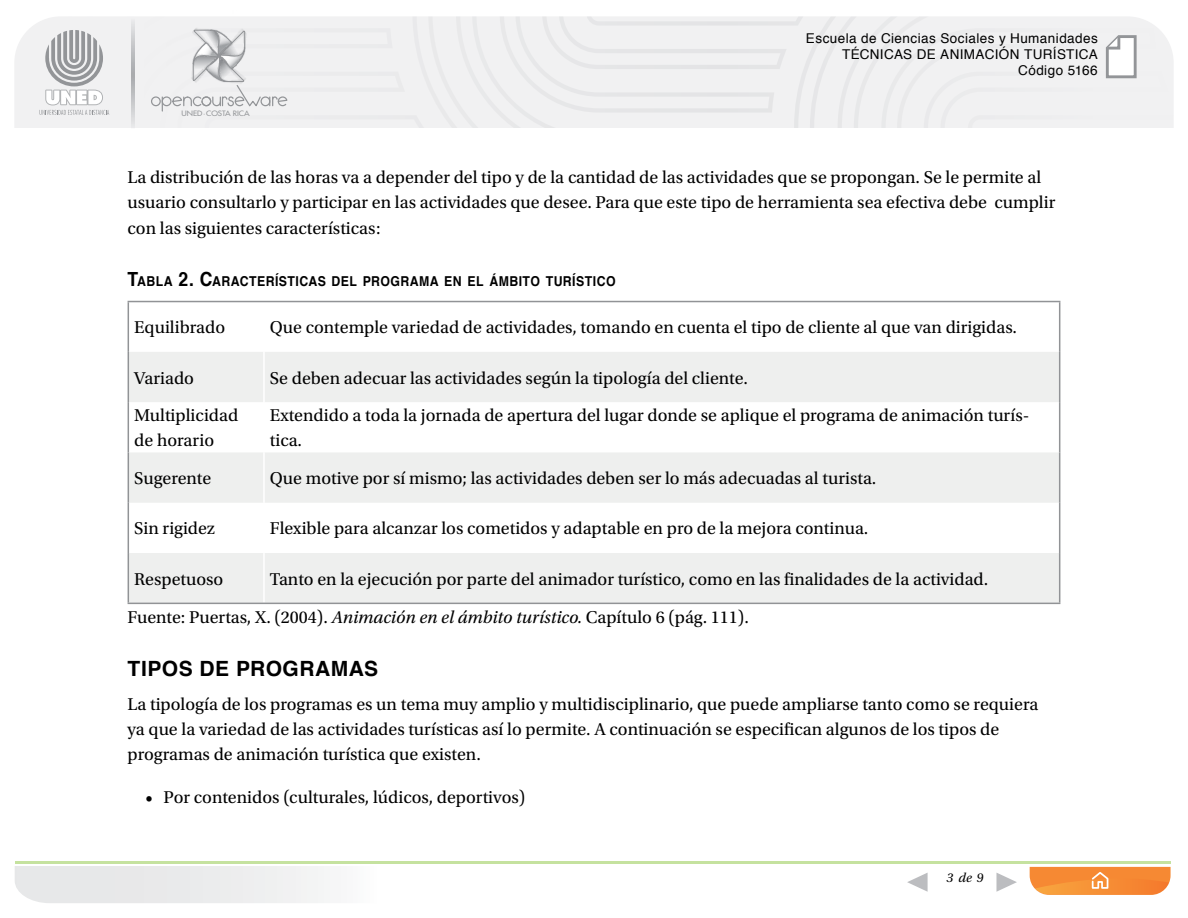
<style>
.page{position:relative;width:1188px;height:918px;background:#fff}
.page>*{position:absolute;margin:0;border:0;box-sizing:border-box;transform-origin:0 0}
.Subtítulo_1{font:700 21px "Helvetica";letter-spacing:.025em;color:#000}
.Texto_corrido{font:18px/25.2px "Utopia Std";color:#000}
.listas_de_texto_corr{font:18px "Utopia Std";color:#000}
.Subtítulo_2{font:700 13.65px "Helvetica";letter-spacing:.035em;color:#000;scale:.9 1}
.t1{font:13.5px/16.2px "Helvetica";letter-spacing:.03em;color:#000;text-align:right}
.t2{font:italic 13.5px "Utopia Std";color:#000}
.t3{font:500 7.2px "Futura Std";letter-spacing:-.005em;color:#939598;scale:1.1 1}
.s1{font-size:19.5px}
.s2{font-style:italic}
</style>
<div class="page">
<svg style="left:15px;top:866px;width:1156px;height:37px"></svg>
<svg style="left:996px;top:873px;width:21px;height:19px"></svg>
<svg style="left:907px;top:873px;width:21px;height:19px"></svg>
<svg style="left:535px;top:16px;width:275px;height:112px"></svg>
<div style="left:135px;top:16px;width:293px;height:112px;background:#f1f1f2"></div>
<svg style="left:428px;top:16px;width:107px;height:112px"></svg>
<svg style="left:1030px;top:867px;width:141px;height:28px;background:#f69342"></svg>
<svg style="left:810px;top:16px;width:364px;height:112px"></svg>
<svg style="left:15px;top:17px;width:117px;height:111px"></svg>
<hr style="left:15px;top:861px;width:1156px;height:3px;background:#8cc63f">
<div style="left:139px;top:16px;width:160px;height:112px;background:#f1f1f2"></div>
<div style="left:162px;top:96px;width:10px;height:10px;border:1px solid #939598;border-radius:50%"></div>
<svg style="left:162px;top:97px;width:1px;height:14px"></svg>
<div style="left:151px;top:96px;width:10px;height:10px;border:1px solid #939598;border-radius:50%"></div>
<div style="left:261px;top:96px;width:9px;height:10px;border:1px solid #939598;border-radius:50%"></div>
<svg style="left:269px;top:96px;width:19px;height:11px"></svg>
<svg style="left:172px;top:30px;width:90px;height:78px"></svg>
<svg style="left:132px;top:17px;width:3px;height:111px"></svg>
<svg style="left:129px;top:352px;width:930px;height:251px;fill:#eeefee"></svg>
<hr style="left:263px;top:352px;width:2px;height:50px;background:#fff">
<hr style="left:263px;top:402px;width:2px;height:50px;background:#fff">
<hr style="left:263px;top:452px;width:2px;height:51px;background:#fff">
<hr style="left:263px;top:503px;width:2px;height:50px;background:#fff">
<hr style="left:263px;top:553px;width:2px;height:50px;background:#fff">
<hr style="left:128px;top:301px;width:136px;height:1px;background:#919396">
<hr style="left:128px;top:302px;width:1px;height:50px;background:#919396">
<hr style="left:264px;top:301px;width:796px;height:1px;background:#919396">
<hr style="left:1059px;top:302px;width:1px;height:50px;background:#919396">
<hr style="left:128px;top:352px;width:1px;height:50px;background:#919396">
<hr style="left:1059px;top:352px;width:1px;height:50px;background:#919396">
<hr style="left:128px;top:402px;width:1px;height:50px;background:#919396">
<hr style="left:1059px;top:402px;width:1px;height:50px;background:#919396">
<hr style="left:128px;top:452px;width:1px;height:51px;background:#919396">
<hr style="left:1059px;top:452px;width:1px;height:51px;background:#919396">
<hr style="left:128px;top:503px;width:1px;height:50px;background:#919396">
<hr style="left:1059px;top:503px;width:1px;height:50px;background:#919396">
<hr style="left:128px;top:553px;width:1px;height:50px;background:#919396">
<hr style="left:1059px;top:553px;width:1px;height:50px;background:#919396">
<hr style="left:128px;top:603px;width:136px;height:1px;background:#919396">
<hr style="left:264px;top:603px;width:796px;height:1px;background:#919396">
<p class="t3" style="left:182px;top:109px;width:63px">UNED·COSTA RICA</p>
<p class="t1" style="left:806px;top:30px;width:293px">Escuela de Ciencias Sociales y Humanidades<br>TÉCNICAS DE ANIMACIÓN TURÍSTICA<br>Código 5166</p>
<p class="Texto_corrido" style="left:128px;top:165px;width:929px">La distribución de las horas va a depender del tipo y de la cantidad de las actividades que se propongan. Se le permite al usuario consultarlo y participar en las actividades que desee. Para que este tipo de herramienta sea efectiva debe cumplir con las siguientes características:</p>
<p class="Subtítulo_2" style="left:128px;top:270px;width:544px"><span class="s1">T</span>ABLA <span class="s1">2. C</span>ARACTERÍSTICAS DEL PROGRAMA EN EL ÁMBITO TURÍSTICO</p>
<p class="Texto_corrido" style="left:134px;top:315px;width:92px">Equilibrado</p>
<p class="Texto_corrido" style="left:270px;top:315px;width:749px">Que contemple variedad de actividades, tomando en cuenta el tipo de cliente al que van dirigidas.</p>
<p class="Texto_corrido" style="left:134px;top:365px;width:61px">Variado</p>
<p class="Texto_corrido" style="left:270px;top:365px;width:479px">Se deben adecuar las actividades según la tipología del cliente.</p>
<p class="Texto_corrido" style="left:134px;top:403px;width:106px">Multiplicidad de horario</p>
<p class="Texto_corrido" style="left:270px;top:403px;width:761px">Extendido a toda la jornada de apertura del lugar donde se aplique el programa de animación turís&shy;tica.</p>
<p class="Texto_corrido" style="left:134px;top:466px;width:79px">Sugerente</p>
<p class="Texto_corrido" style="left:270px;top:466px;width:608px">Que motive por sí mismo; las actividades deben ser lo más adecuadas al turista.</p>
<p class="Texto_corrido" style="left:134px;top:516px;width:82px">Sin rigidez</p>
<p class="Texto_corrido" style="left:270px;top:516px;width:600px">Flexible para alcanzar los cometidos y adaptable en pro de la mejora continua.</p>
<p class="Texto_corrido" style="left:134px;top:567px;width:91px">Respetuoso</p>
<p class="Texto_corrido" style="left:270px;top:567px;width:720px">Tanto en la ejecución por parte del animador turístico, como en las finalidades de la actividad.</p>
<p class="Texto_corrido" style="left:128px;top:605px;width:623px">Fuente: Puertas, X. (2004). <span class="s2">Animación en el ámbito turístico.</span> Capítulo 6 (pág. 111).</p>
<p class="Subtítulo_1" style="left:128px;top:651px;width:252px">TIPOS DE PROGRAMAS</p>
<p class="Texto_corrido" style="left:128px;top:692px;width:912px">La tipología de los programas es un tema muy amplio y multidisciplinario, que puede ampliarse tanto como se requiera ya que la variedad de las actividades turísticas así lo permite. A continuación se especifican algunos de los tipos de programas de animación turística que existen.</p>
<p class="listas_de_texto_corr" style="left:146px;top:788px;width:381px">• Por contenidos (culturales, lúdicos, deportivos)</p>
<p class="t2" style="left:947px;top:871px;width:38px">3de9</p>
</div>
